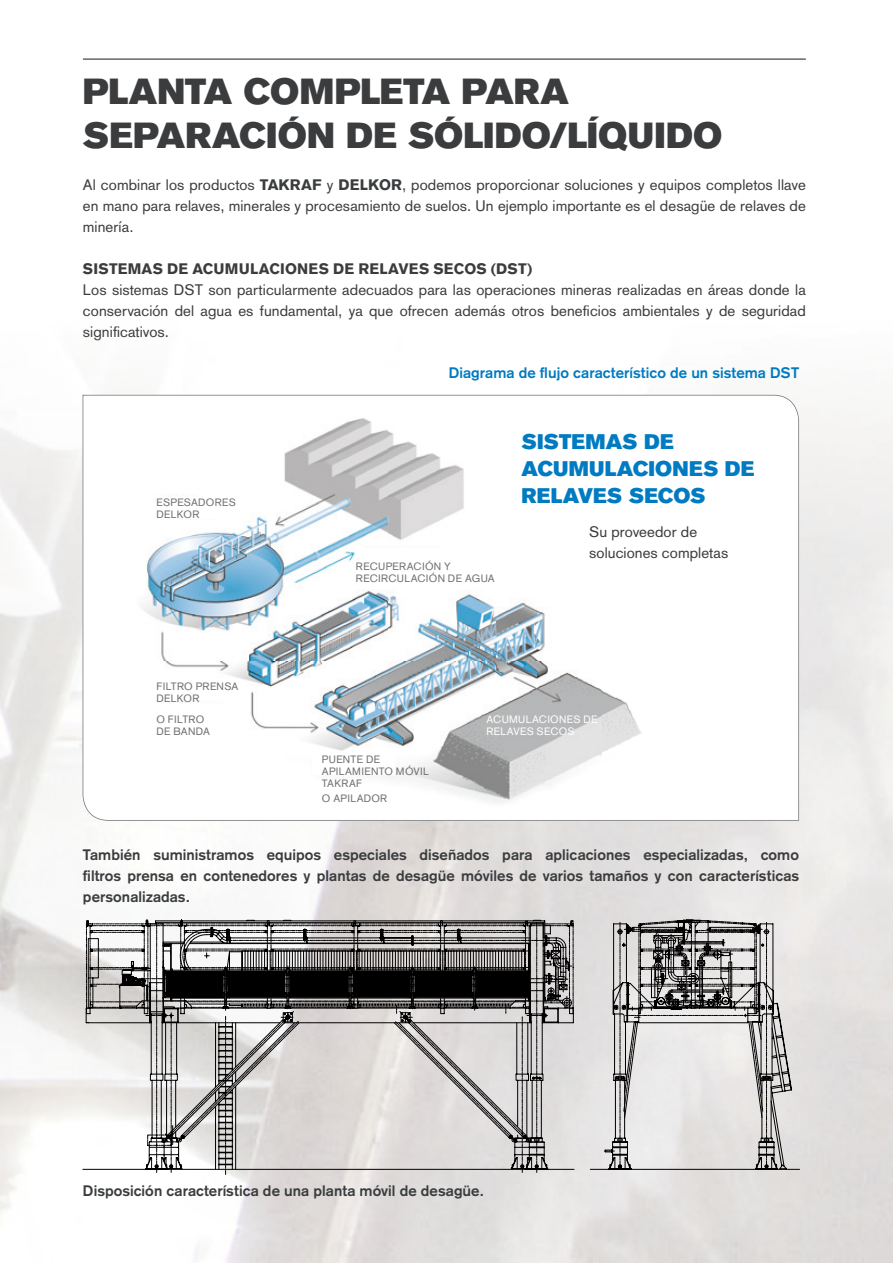
<style>
.page{position:relative;width:893px;height:1263px;background:#fff}
.page>*{position:absolute;margin:0;border:0;box-sizing:border-box;transform-origin:0 0}
.t1{font:36px/43.5px "Akzidenz Grotesk BQ Super";letter-spacing:.005em;color:#3a3c3e}
.t2{font:21px/27px "Akzidenz Grotesk BQ Super";letter-spacing:.01em;color:#007bc1}
.t3{font:15px/21px "Akzidenz Grotesk";letter-spacing:.005em;color:#3a3c3e;text-align:justify}
.t4{font:700 15px/21px "Akzidenz Grotesk";letter-spacing:.005em;color:#3a3c3e;text-align:justify}
.t5{font:700 15px "Akzidenz Grotesk";letter-spacing:.005em;color:#007bc1}
.t6{font:900 15px "Akzidenz Grotesk";letter-spacing:.015em;color:#3a3c3e}
.t7{font:10.5px/12px "Akzidenz Grotesk";letter-spacing:.025em;color:#707173}
.t8{font:10.5px/12px "Akzidenz Grotesk";letter-spacing:.025em;color:#fff}
.s1{font-weight:900}
</style>
<div class="page">
<svg style="left:83px;top:395px;width:716px;height:426px"></svg>
<hr style="left:83px;top:59px;width:723px;height:1px;background:#1a171c">
<img style="left:121px;top:408px;width:535px;height:406px">
<svg style="left:82px;top:920px;width:508px;height:250px;background:#cdcbc9"></svg>
<svg style="left:590px;top:920px;width:210px;height:250px;background:#dad7d7"></svg>
<svg style="left:604px;top:916px;width:173px;height:254px;background:#bdbbbb"></svg>
<svg style="left:119px;top:922px;width:444px;height:99px;background:#747272"></svg>
<div style="left:158px;top:497px;width:59px;height:21px;background:#fff"></div>
<div style="left:362px;top:548px;width:82px;height:22px;background:#fff"></div>
<div style="left:151px;top:678px;width:82px;height:21px;background:#fff"></div>
<div style="left:312px;top:753px;width:82px;height:22px;background:#fff"></div>
<div style="left:496px;top:714px;width:52px;height:22px;background:#b6b7b8"></div>
<h1 class="t1" style="left:83px;top:70px;width:641px">PLANTA COMPLETA PARA<br>SEPARACIÓN DE SÓLIDO/LÍQUIDO</h1>
<p class="t3" style="left:83px;top:174px;width:724px">Al combinar los productos <span class="s1">TAKRAF</span> y <span class="s1">DELKOR</span>, podemos proporcionar soluciones y equipos completos llave en mano para relaves, minerales y procesamiento de suelos. Un ejemplo importante es el desagüe de relaves de minería.</p>
<p class="t6" style="left:83px;top:260px;width:451px">SISTEMAS DE ACUMULACIONES DE RELAVES SECOS (DST)</p>
<p class="t3" style="left:83px;top:279px;width:724px">Los sistemas DST son particularmente adecuados para las operaciones mineras realizadas en áreas donde la conservación del agua es fundamental, ya que ofrecen además otros beneficios ambientales y de seguridad significativos.</p>
<p class="t7" style="left:156px;top:496px;width:81px">ESPESADORES<br>DELKOR</p>
<p class="t7" style="left:156px;top:680px;width:83px">FILTRO PRENSA<br>DELKOR</p>
<p class="t7" style="left:156px;top:713px;width:55px">O FILTRO<br>DE BANDA</p>
<p class="t5" style="left:449px;top:364px;width:352px">Diagrama de flujo característico de un sistema DST</p>
<p class="t7" style="left:356px;top:560px;width:140px">RECUPERACIÓN Y<br>RECIRCULACIÓN DE AGUA</p>
<h2 class="t2" style="left:522px;top:428px;width:234px">SISTEMAS DE<br>ACUMULACIONES DE<br>RELAVES SECOS</h2>
<p class="t3" style="left:589px;top:521px;width:141px">Su proveedor de soluciones completas</p>
<p class="t7" style="left:322px;top:754px;width:109px">PUENTE DE<br>APILAMIENTO MÓVIL<br>TAKRAF</p>
<p class="t7" style="left:322px;top:792px;width:67px">O APILADOR</p>
<p class="t8" style="left:486px;top:713px;width:113px">ACUMULACIONES DE<br>RELAVES SECOS</p>
<p class="t4" style="left:83px;top:844px;width:718px">También suministramos equipos especiales diseñados para aplicaciones especializadas, como filtros prensa en contenedores y plantas de desagüe móviles de varios tamaños y con características personalizadas.</p>
<p class="t4" style="left:83px;top:1180px;width:402px">Disposición característica de una planta móvil de desagüe.</p>
</div>
